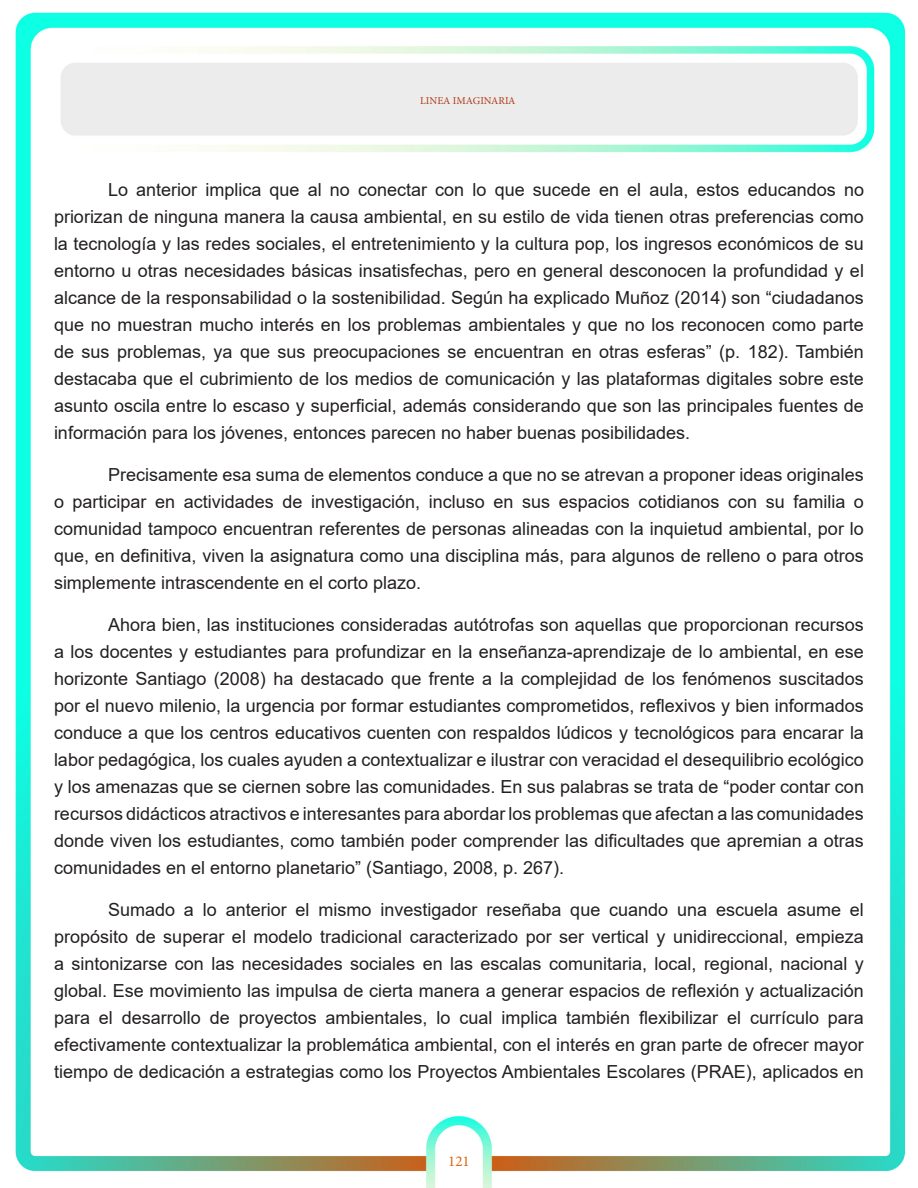
<style>
.page{position:relative;width:918px;height:1188px;background:#fff}
.page>*{position:absolute;margin:0;border:0;box-sizing:border-box;transform-origin:0 0}
.t1{font:18px/27px "Arial";color:#231f20;text-align:justify}
.t2{font:15px "Minion Pro";color:#db6514}
.t3{font:10.5px "Minion Pro";color:#b13b17}
</style>
<div class="page">
<img style="left:15px;top:12px;width:891px;height:1176px">
<p class="t3" style="left:420px;top:93px;width:97px">LINEA IMAGINARIA</p>
<p class="t1" style="left:54px;top:176px;width:812px;text-indent:54px">Lo anterior implica que al no conectar con lo que sucede en el aula, estos educandos no priorizan de ninguna manera la causa ambiental, en su estilo de vida tienen otras preferencias como la tecnología y las redes sociales, el entretenimiento y la cultura pop, los ingresos económicos de su entorno u otras necesidades básicas insatisfechas, pero en general desconocen la profundidad y el alcance de la responsabilidad o la sostenibilidad. Según ha explicado Muñoz (2014) son “ciudadanos que no muestran mucho interés en los problemas ambientales y que no los reconocen como parte de sus problemas, ya que sus preocupaciones se encuentran en otras esferas” (p. 182). También destacaba que el cubrimiento de los medios de comunicación y las plataformas digitales sobre este asunto oscila entre lo escaso y superficial, además considerando que son las principales fuentes de información para los jóvenes, entonces parecen no haber buenas posibilidades.</p>
<p class="t1" style="left:54px;top:461px;width:811px;text-indent:54px">Precisamente esa suma de elementos conduce a que no se atrevan a proponer ideas originales o participar en actividades de investigación, incluso en sus espacios cotidianos con su familia o comunidad tampoco encuentran referentes de personas alineadas con la inquietud ambiental, por lo que, en definitiva, viven la asignatura como una disciplina más, para algunos de relleno o para otros simplemente intrascendente en el corto plazo.</p>
<p class="t1" style="left:54px;top:611px;width:812px;text-indent:54px">Ahora bien, las instituciones consideradas autótrofas son aquellas que proporcionan recursos a los docentes y estudiantes para profundizar en la enseñanza-aprendizaje de lo ambiental, en ese horizonte Santiago (2008) ha destacado que frente a la complejidad de los fenómenos suscitados por el nuevo milenio, la urgencia por formar estudiantes comprometidos, reflexivos y bien informados conduce a que los centros educativos cuenten con respaldos lúdicos y tecnológicos para encarar la labor pedagógica, los cuales ayuden a contextualizar e ilustrar con veracidad el desequilibrio ecológico y los amenazas que se ciernen sobre las comunidades. En sus palabras se trata de “poder contar con recursos didácticos atractivos e interesantes para abordar los problemas que afectan a las comunidades donde viven los estudiantes, como también poder comprender las dificultades que apremian a otras comunidades en el entorno planetario” (Santiago, 2008, p. 267).</p>
<p class="t1" style="left:54px;top:896px;width:811px;text-indent:54px">Sumado a lo anterior el mismo investigador reseñaba que cuando una escuela asume el propósito de superar el modelo tradicional caracterizado por ser vertical y unidireccional, empieza a sintonizarse con las necesidades sociales en las escalas comunitaria, local, regional, nacional y global. Ese movimiento las impulsa de cierta manera a generar espacios de reflexión y actualización para el desarrollo de proyectos ambientales, lo cual implica también flexibilizar el currículo para efectivamente contextualizar la problemática ambiental, con el interés en gran parte de ofrecer mayor tiempo de dedicación a estrategias como los Proyectos Ambientales Escolares (PRAE), aplicados en</p>
<p class="t2" style="left:448px;top:1151px;width:23px">121</p>
</div>
